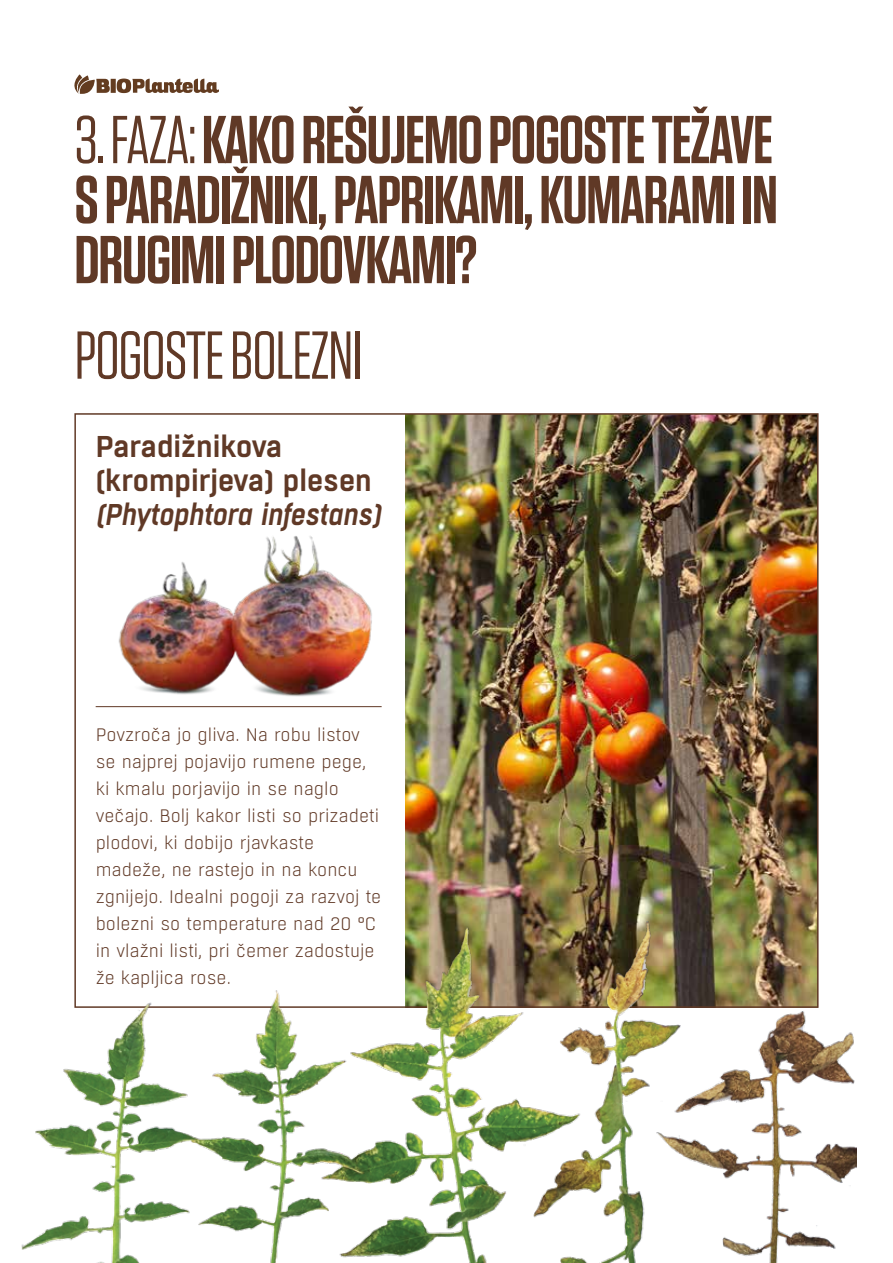
<style>
.page{position:relative;width:893px;height:1263px;background:#fff}
.page>*{position:absolute;margin:0;border:0;box-sizing:border-box;transform-origin:0 0}
.t1{font:600 67.5px/60px "Tungsten";letter-spacing:-.02em;color:#603926;text-align:justify}
.t2{font:67.5px "Tungsten";letter-spacing:-.02em;color:#603926}
.t3{font:600 30px/33.9px "Boxed";color:#603926}
.t4{font:italic 600 30px "Boxed";color:#603926}
.t5{font:300 18px/27px "Boxed";color:#603926}
.s1{font-weight:400}
</style>
<div class="page">
<img style="left:405px;top:416px;width:411px;height:500px">
<div style="left:111px;top:79px;width:5px;height:14px;background:#633c20"></div>
<svg style="left:74px;top:74px;width:36px;height:20px"></svg>
<svg style="left:117px;top:79px;width:102px;height:14px"></svg>
<img style="left:21px;top:916px;width:836px;height:347px">
<hr style="left:96px;top:706px;width:286px;height:1px;background:#603926">
<img style="left:118px;top:536px;width:254px;height:161px">
<h1 class="t1" style="left:74px;top:111px;width:705px"><span class="s1">3. FAZA:</span> KAKO REŠUJEMOPOGOSTE TEŽAVE S PARADIŽNIKI, PAPRIKAMI, KUMARAMI IN DRUGIMI PLODOVKAMI?</h1>
<h1 class="t2" style="left:74px;top:320px;width:290px">POGOSTE BOLEZNI</h1>
<h2 class="t3" style="left:96px;top:431px;width:278px">Paradižnikova (krompirjeva) plesen</h2>
<h2 class="t4" style="left:96px;top:495px;width:286px">(Phytophtora infestans)</h2>
<p class="t5" style="left:96px;top:722px;width:287px">Povzroča jo gliva. Na robu listov se najprej pojavijo rumene pege, ki kmalu porjavijo in se naglo večajo. Bolj kakor listi so prizadeti plodovi, ki dobijo rjavkaste madeže, ne rastejo in na koncu zgnijejo. Idealni pogoji za razvoj te bolezni so temperature nad 20 °C in vlažni listi, pri čemer zadostuje že kapljica rose.</p>
</div>
